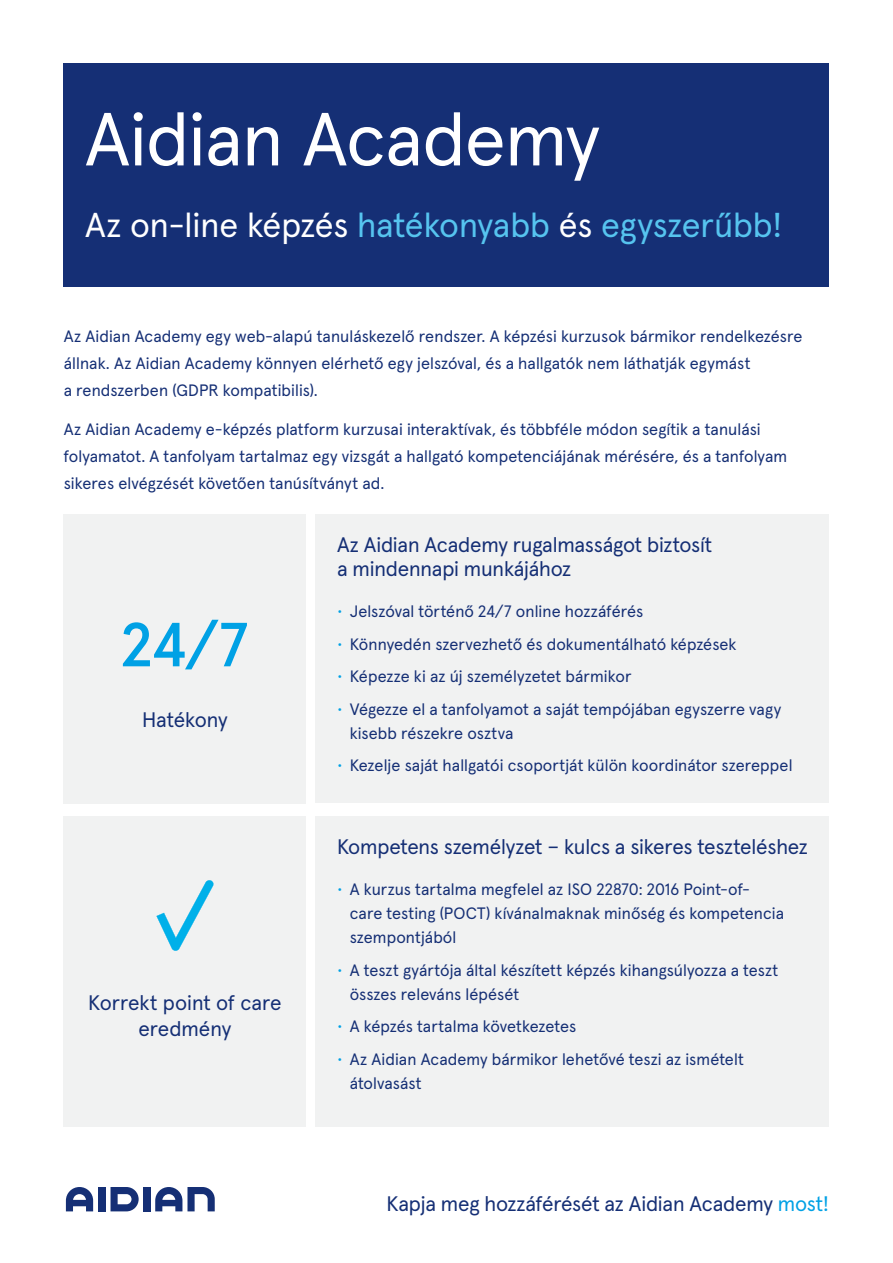
<style>
.page{position:relative;width:893px;height:1263px;background:#fff}
.page>*{position:absolute;margin:0;border:0;box-sizing:border-box;transform-origin:0 0}
.t1{font:75px "Apercu Pro";letter-spacing:-.01em;color:#fff}
.t2{font:500 62.1px "Apercu Pro";color:#00a1e5}
.t3{font:34.5px "Apercu Pro";letter-spacing:-.005em;color:#56c4ef}
.t4{font:21px/24px "Apercu Pro";letter-spacing:-.01em;color:#152f75}
.t5{font:16.5px/24px "Apercu Pro";letter-spacing:.005em;color:#152f75}
.s1{color:#fff}
.s2{color:#00a1e5}
</style>
<div class="page">
<div style="left:64px;top:64px;width:765px;height:223px;background:#152f75"></div>
<div style="left:64px;top:514px;width:242px;height:290px;background:#f1f2f2"></div>
<div style="left:316px;top:514px;width:513px;height:289px;background:#f1f2f2"></div>
<div style="left:64px;top:816px;width:242px;height:311px;background:#f1f2f2"></div>
<div style="left:316px;top:816px;width:513px;height:311px;background:#f1f2f2"></div>
<svg style="left:156px;top:880px;width:58px;height:71px"></svg>
<svg style="left:111px;top:1187px;width:28px;height:24px"></svg>
<div style="left:98px;top:1187px;width:7px;height:24px;background:#152f75"></div>
<div style="left:143px;top:1187px;width:7px;height:24px;background:#152f75"></div>
<svg style="left:66px;top:1187px;width:27px;height:24px"></svg>
<svg style="left:155px;top:1187px;width:60px;height:24px"></svg>
<h1 class="t1" style="left:85px;top:81px;width:516px">Aidian Academy</h1>
<h3 class="t3" style="left:85px;top:199px;width:699px"><span class="s1">Az on-line képzés</span> hatékonyabb <span class="s1">és</span> egyszerűbb!</h3>
<p class="t5" style="left:64px;top:321px;width:740px;line-height:27px">Az Aidian Academy egy web-alapú tanuláskezelő rendszer. A képzési kurzusok bármikor rendelkezésre állnak. Az Aidian Academy könnyen elérhető egy jelszóval, és a hallgatók nem láthatják egymást<br>a rendszerben (GDPR kompatibilis).</p>
<p class="t5" style="left:64px;top:415px;width:725px;line-height:27px">Az Aidian Academy e-képzés platform kurzusai interaktívak, és többféle módon segítik a tanulási folyamatot. A tanfolyam tartalmaz egy vizsgát a hallgató kompetenciájának mérésére, és a tanfolyam sikeres elvégzését követően tanúsítványt ad.</p>
<h2 class="t2" style="left:121px;top:596px;width:129px">24/7</h2>
<p class="t4" style="left:142px;top:706px;width:87px">Hatékony</p>
<p class="t4" style="left:88px;top:989px;width:195px;line-height:25.5px;text-align:center">Korrekt point of care eredmény</p>
<p class="t4" style="left:337px;top:531px;width:377px">Az Aidian Academy rugalmasságot biztosít a mindennapi munkájához</p>
<p class="t5" style="left:337px;top:598px;width:308px"><span class="s2">•</span> Jelszóval történő 24/7 online hozzáférés</p>
<p class="t5" style="left:337px;top:631px;width:401px"><span class="s2">•</span> Könnyedén szervezhető és dokumentálható képzések</p>
<p class="t5" style="left:337px;top:663px;width:296px"><span class="s2">•</span> Képezze ki az új személyzetet bármikor</p>
<p class="t5" style="left:350px;top:696px;width:433px;text-indent:-13px"><span class="s2">•</span> Végezze el a tanfolyamot a saját tempójában egyszerre vagy kisebb részekre osztva</p>
<p class="t5" style="left:337px;top:752px;width:457px"><span class="s2">•</span> Kezelje saját hallgatói csoportját külön koordinátor szereppel</p>
<p class="t4" style="left:337px;top:833px;width:472px">Kompetens személyzet – kulcs a sikeres teszteléshez</p>
<p class="t5" style="left:350px;top:876px;width:436px;text-indent:-13px"><span class="s2">•</span> A kurzus tartalma megfelel az ISO 22870: 2016 Point-of&shy;care testing (POCT) kívánalmaknak minőség és kompetencia szempontjából</p>
<p class="t5" style="left:350px;top:957px;width:430px;text-indent:-13px"><span class="s2">•</span> A teszt gyártója által készített képzés kihangsúlyozza a teszt összes releváns lépését</p>
<p class="t5" style="left:337px;top:1013px;width:241px"><span class="s2">•</span> A képzés tartalma következetes</p>
<p class="t5" style="left:350px;top:1046px;width:396px;text-indent:-13px"><span class="s2">•</span> Az Aidian Academy bármikor lehetővé teszi az ismételt átolvasást</p>
<p class="t4" style="left:387px;top:1189px;width:444px">Kapja meg hozzáférését az Aidian Academy <span class="s2">most!</span></p>
</div>
